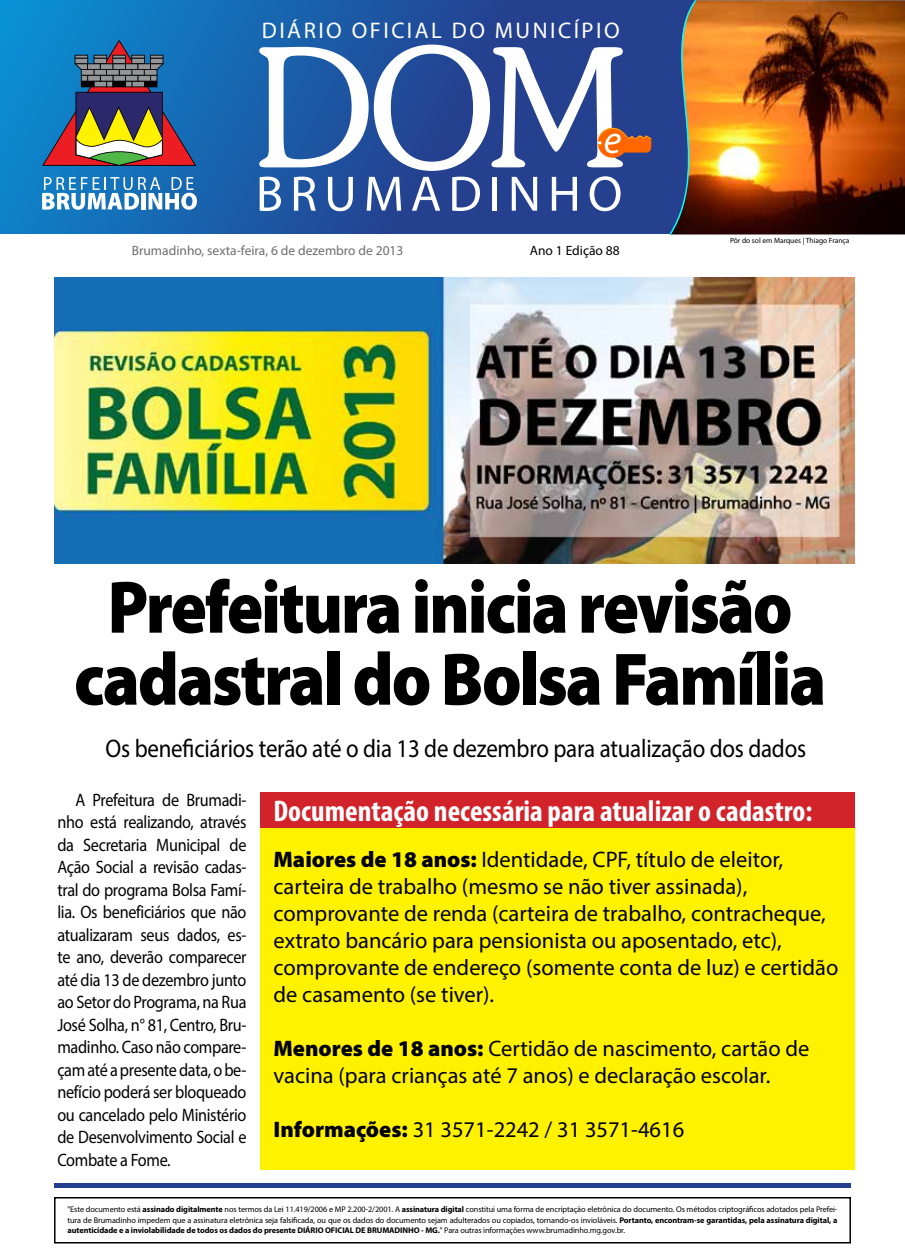
<style>
.page{position:relative;width:905px;height:1260px;background:#fff}
.page>*{position:absolute;margin:0;border:0;box-sizing:border-box;transform-origin:0 0}
.t1{font:300 166.5px "Souvenir IT Cby BT";color:#fff}
.t2{font:900 75px/72px "Myriad Pro";letter-spacing:-.03em;color:#000;text-align:center;scale:.9 1}
.t3{font:50.25px "Myriad Pro";letter-spacing:.14em;color:#fff}
.t4{font:700 condensed 30px "Myriad Pro";color:#fff}
.t5{font:25.5px "Myriad Pro";letter-spacing:-.01em;color:#000;scale:.9 1}
.t6{font:22.65px "Myriad Pro";letter-spacing:.11em;color:#fff}
.t7{font:22.5px/27px "Myriad Pro";color:#000}
.t8{font:18px/22.5px "Myriad Pro";letter-spacing:-.02em;color:#000;text-align:justify;scale:.9 1}
.t9{font:13.5px "Myriad Pro";color:#6d6e71}
.t10{font:13.5px "Myriad Pro";color:#000}
.t11{font:8.25px/10.5px "Myriad Pro";letter-spacing:-.01em;color:#000;text-align:justify}
.t12{font:7.5px "Myriad Pro";color:#000}
.s1{font-weight:900}
.s2{font-weight:700}
</style>
<div class="page">
<hr style="left:55px;top:1184px;width:795px;height:4px;background:#25408f">
<div style="left:54px;top:1197px;width:796px;height:47px;border:2px solid #000"></div>
<div style="left:260px;top:792px;width:594px;height:378px;background:#fff200"></div>
<div style="left:260px;top:792px;width:594px;height:36px;background:#d2232a"></div>
<svg style="left:0;top:0;width:656px;height:234px;background:#1d54a0"></svg>
<img style="left:716px;top:0;width:188px;height:234px">
<svg style="left:42px;top:30px;width:154px;height:136px;background:#536c81"></svg>
<svg style="left:42px;top:177px;width:155px;height:33px"></svg>
<svg style="left:597px;top:128px;width:54px;height:30px;background:#b66945"></svg>
<svg style="left:657px;top:0;width:59px;height:235px;background:#785f57"></svg>
<img style="left:54px;top:277px;width:800px;height:286px">
<h3 class="t6" style="left:262px;top:17px;width:359px">DIÁRIO OFICIAL DO MUNICÍPIO</h3>
<h1 class="t1" style="left:254px;top:6px;width:374px">DOM</h1>
<h3 class="t3" style="left:256px;top:163px;width:368px">BRUMADINHO</h3>
<h3 class="t9" style="left:132px;top:242px;width:273px">Brumadinho, sexta-feira, 6 de dezembro de 2013</h3>
<h3 class="t10" style="left:530px;top:243px;width:91px">Ano 1 Edição 88</h3>
<p class="t12" style="left:730px;top:236px;width:121px">Pôr do sol em Marques | Thiago França</p>
<h2 class="t2" style="left:74px;top:572px;width:837px">Prefeitura inicia revisão cadastral do Bolsa Família</h2>
<h3 class="t5" style="left:106px;top:733px;width:780px">Os beneficiários terão até o dia 13 de dezembro para atualização dos dados</h3>
<p class="t8" style="left:57px;top:788px;width:212px;text-indent:18px">A Prefeitura de Brumadi&shy;nho está realizando, através da Secretaria Municipal de Ação Social a revisão cadas&shy;tral do programa Bolsa Famí&shy;lia. Os beneficiários que não atualizaram seus dados, es&shy;te ano, deverão comparecer até dia 13 de dezembro junto ao Setor do Programa, na Rua José Solha, n° 81, Centro, Bru&shy;madinho. Caso não compare&shy;çam até a presente data, o be&shy;nefício poderá ser bloqueado ou cancelado pelo Ministério de Desenvolvimento Social e Combate a Fome.</p>
<h3 class="t4" style="left:273px;top:792px;width:540px">Documentação necessária para atualizar o cadastro:</h3>
<p class="t7" style="left:273px;top:846px;width:566px"><span class="s1">Maiores de 18 anos:</span> Identidade, CPF, título de eleitor, carteira de trabalho (mesmo se não tiver assinada), comprovante de renda (carteira de trabalho, contracheque, extrato bancário para pensionista ou aposentado, etc), comprovante de endereço (somente conta de luz) e certidão de casamento (se tiver).</p>
<h3 class="t7" style="left:273px;top:1035px;width:537px"><span class="s1">Menores de 18 anos:</span> Certidão de nascimento, cartão de vacina (para crianças até 7 anos) e declaração escolar.</h3>
<h3 class="t7" style="left:273px;top:1116px;width:412px"><span class="s1">Informações:</span> 31 3571-2242 / 31 3571-4616</h3>
<p class="t11" style="left:68px;top:1204px;width:771px">"Este documento está <span class="s2">assinado digitalmente</span> nos termos da Lei 11.419/2006 e MP 2.200-2/2001. A <span class="s2">assinatura digital</span> constitui uma forma de encriptação eletrônica do documento. Os métodos criptográficos adotados pela Prefei&shy;tura de Brumadinho impedem que a assinatura eletrônica seja falsificada, ou que os dados do documento sejam adulterados ou copiados, tornando-os invioláveis. <span class="s2">Portanto, encontram-se garantidas, pela assinatura digital, a autenticidade e a inviolabilidade de todos os dados do presente DIÁRIO OFICIAL DE BRUMADINHO - MG.</span>" Para outras informações www.brumadinho.mg.gov.br.</p>
</div>
